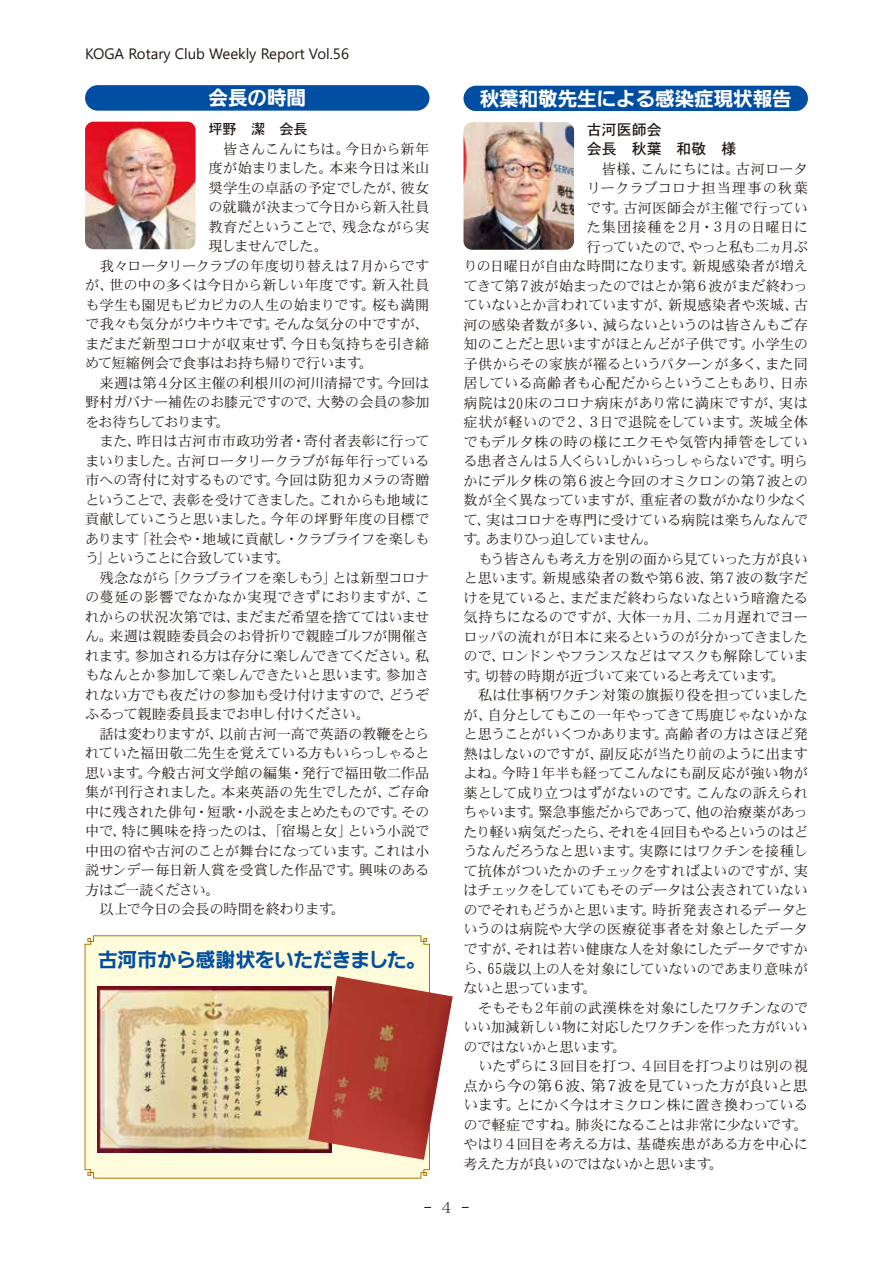
<style>
.page{position:relative;width:893px;height:1263px;background:#fff}
.page>*{position:absolute;margin:0;border:0;box-sizing:border-box;transform-origin:0 0}
.t1{font:700 19.5px "Iwa UD Go Dsp Pro";color:#fff}
.t2{font:700 19.5px "Iwa UD Go Dsp Pro";letter-spacing:-.01em;color:#004ea2}
.t3{font:15px "Segoe UI";color:#221815}
.t4{font:15px "DFHS Mincho Std W3";letter-spacing:-.04em;color:#221815}
.t5{font:15px/19.5px "DFHS Gothic Std W5";color:#221815}
.t6{font:15px "DFHS Mincho G W3 90 pv RKSJ H";color:#221815}
.t7{font:14.25px/19.5px "DFHS Mincho Std W3";letter-spacing:-.02em;color:#221815;text-align:justify}
.t8{font:14.25px "DFHS Mincho Std W3";letter-spacing:-.045em;color:#221815}
.t9{font:14.25px "DFHS Mincho Std W3";color:#221815}
.t10{font:14.25px "DFHS Mincho Std W3";letter-spacing:.01em;color:#221815}
.t11{font:14.25px "DFHS Mincho Std W3";letter-spacing:-.04em;color:#221815}
.t12{font:14.25px "DFHS Mincho Std W3";letter-spacing:.015em;color:#221815}
.t13{font:14.25px "DFHS Mincho Std W3";letter-spacing:-.06em;color:#221815}
.t14{font:14.25px "DFHS Mincho Std W3";letter-spacing:.02em;color:#221815}
.t15{font:14.25px "DFHS Mincho Std W3";letter-spacing:-.07em;color:#221815}
.t16{font:14.25px "DFHS Mincho Std W3";letter-spacing:-.05em;color:#221815}
.t17{font:14.25px "DFHS Mincho Std W3";letter-spacing:-.065em;color:#221815}
.t18{font:14.25px "DFHS Mincho Std W3";letter-spacing:-.085em;color:#221815}
.t19{font:14.25px "DFHS Mincho Std W3";letter-spacing:.005em;color:#221815}
.t20{font:14.25px "DFHS Mincho Std W3";letter-spacing:.025em;color:#221815}
.t21{font:14.25px "DFHS Mincho Std W3";letter-spacing:-.055em;color:#221815}
.t22{font:14.25px "DFHS Mincho Std W3";letter-spacing:.045em;color:#221815}
.t23{font:14.25px "DFHS Mincho Std W3";letter-spacing:-.075em;color:#221815}
.t24{font:14.25px "DFHS Gothic Std W5";color:#221815}
.s1{font-size:17.1px}
.s2{font-size:14.25px}
.s3{font-size:15px}
</style>
<div class="page">
<div style="left:85px;top:85px;width:344px;height:26px;background:#004ea2;border-radius:13px"></div>
<img style="left:85px;top:122px;width:111px;height:127px">
<div style="left:463px;top:86px;width:345px;height:25px;background:#004ea2;border-radius:13px"></div>
<img style="left:463px;top:122px;width:111px;height:128px">
<svg style="left:85px;top:935px;width:345px;height:243px;background:#faf4d2"></svg>
<img style="left:98px;top:986px;width:210px;height:166px">
<img style="left:308px;top:976px;width:145px;height:184px">
<p class="t3" style="left:85px;top:40px;width:266px">KOGA Rotary Club Weekly Report Vol.56</p>
<h1 class="t1" style="left:208px;top:83px;width:99px">会長の時間</h1>
<p class="t24" style="left:208px;top:122px;width:101px">坪野　潔　会長</p>
<p class="t7" style="left:208px;top:139px;width:223px">　皆さんこんにちは。今日から新年</p>
<p class="t7" style="left:208px;top:158px;width:223px">度が始まりました。本来今日は米山</p>
<p class="t9" style="left:208px;top:180px;width:223px">奨学生の卓話の予定でしたが、彼女</p>
<p class="t7" style="left:208px;top:197px;width:223px">の就職が決まって今日から新入社員</p>
<p class="t7" style="left:208px;top:217px;width:223px">教育だということで、残念ながら実</p>
<p class="t18" style="left:208px;top:239px;width:121px">現しませんでした。</p>
<p class="t8" style="left:85px;top:258px;width:346px">　我々ロータリークラブの年度切り替えは７月からです</p>
<p class="t7" style="left:85px;top:275px;width:346px">が、世の中の多くは今日から新しい年度です。新入社員</p>
<p class="t7" style="left:85px;top:295px;width:346px">も学生も園児もピカピカの人生の始まりです。桜も満開</p>
<p class="t7" style="left:85px;top:314px;width:346px">で我々も気分がウキウキです。そんな気分の中ですが、</p>
<p class="t7" style="left:85px;top:334px;width:346px">まだまだ新型コロナが収束せず、今日も気持ちを引き締</p>
<p class="t7" style="left:85px;top:353px;width:290px">めて短縮例会で食事はお持ち帰りで行います。</p>
<p class="t7" style="left:85px;top:373px;width:346px">　来週は第４分区主催の利根川の河川清掃です。今回は</p>
<p class="t7" style="left:85px;top:392px;width:346px">野村ガバナー補佐のお膝元ですので、大勢の会員の参加</p>
<p class="t15" style="left:85px;top:414px;width:146px">をお待ちしております。</p>
<p class="t19" style="left:85px;top:433px;width:346px">　また、昨日は古河市市政功労者・寄付者表彰に行って</p>
<p class="t7" style="left:85px;top:451px;width:346px">まいりました。古河ロータリークラブが毎年行っている</p>
<p class="t10" style="left:85px;top:472px;width:346px">市への寄付に対するものです。今回は防犯カメラの寄贈</p>
<p class="t15" style="left:85px;top:492px;width:346px">ということで、表彰を受けてきました。これからも地域に</p>
<p class="t7" style="left:85px;top:509px;width:346px">貢献していこうと思いました。今年の坪野年度の目標で</p>
<p class="t13" style="left:85px;top:531px;width:346px">あります「社会や・地域に貢献し・クラブライフを楽しも</p>
<p class="t18" style="left:85px;top:550px;width:207px">う」ということに合致しています。</p>
<p class="t16" style="left:85px;top:570px;width:346px">　残念ながら「クラブライフを楽しもう」とは新型コロナ</p>
<p class="t20" style="left:85px;top:589px;width:346px">の蔓延の影響でなかなか実現できずにおりますが、こ</p>
<p class="t7" style="left:85px;top:607px;width:346px">れからの状況次第では、まだまだ希望を捨ててはいませ</p>
<p class="t7" style="left:85px;top:626px;width:346px">ん。来週は親睦委員会のお骨折りで親睦ゴルフが開催さ</p>
<p class="t8" style="left:85px;top:648px;width:346px">れます。参加される方は存分に楽しんできてください。私</p>
<p class="t7" style="left:85px;top:665px;width:346px">もなんとか参加して楽しんできたいと思います。参加さ</p>
<p class="t7" style="left:85px;top:685px;width:346px">れない方でも夜だけの参加も受け付けますので、どうぞ</p>
<p class="t11" style="left:85px;top:706px;width:287px">ふるって親睦委員長までお申し付けください。</p>
<p class="t7" style="left:85px;top:724px;width:346px">　話は変わりますが、以前古河一高で英語の教鞭をとら</p>
<p class="t7" style="left:85px;top:743px;width:346px">れていた福田敬二先生を覚えている方もいらっしゃると</p>
<p class="t9" style="left:85px;top:765px;width:346px">思います。今般古河文学館の編集・発行で福田敬二作品</p>
<p class="t10" style="left:85px;top:784px;width:346px">集が刊行されました。本来英語の先生でしたが、ご存命</p>
<p class="t8" style="left:85px;top:804px;width:346px">中に残された俳句・短歌・小説をまとめたものです。その</p>
<p class="t7" style="left:85px;top:821px;width:346px">中で、特に興味を持ったのは、「宿場と女」という小説で</p>
<p class="t7" style="left:85px;top:841px;width:346px">中田の宿や古河のことが舞台になっています。これは小</p>
<p class="t7" style="left:85px;top:860px;width:346px">説サンデー毎日新人賞を受賞した作品です。興味のある</p>
<p class="t15" style="left:85px;top:882px;width:137px">方はご一読ください。</p>
<p class="t7" style="left:85px;top:899px;width:262px">　以上で今日の会長の時間を終わります。</p>
<h1 class="t2" style="left:98px;top:945px;width:329px">古河市から感謝状をいただきました。</h1>
<p class="t6" style="left:442px;top:1200px;width:11px">4</p>
<h1 class="t1" style="left:480px;top:84px;width:313px">秋葉和敬先生による感染症現状報告</h1>
<p class="t5" style="left:587px;top:120px;width:151px">古河医師会　<br>会長　秋葉　和敬　様</p>
<p class="t9" style="left:587px;top:161px;width:223px">　皆様、こんにちには。古河ロータ</p>
<p class="t22" style="left:587px;top:181px;width:223px">リークラブコロナ担当理事の秋葉</p>
<p class="t12" style="left:587px;top:200px;width:223px">です。古河医師会が主催で行ってい</p>
<p class="t9" style="left:587px;top:220px;width:223px">た集団接種を２月・３月の日曜日に</p>
<p class="t21" style="left:587px;top:239px;width:223px">行っていたので、やっと私も二ヵ月ぶ</p>
<p class="t7" style="left:463px;top:256px;width:346px">りの日曜日が自由な時間になります。新規感染者が増え</p>
<p class="t7" style="left:463px;top:276px;width:346px">てきて第７波が始まったのではとか第６波がまだ終わっ</p>
<p class="t7" style="left:463px;top:295px;width:346px">ていないとか言われていますが、新規感染者や茨城、古</p>
<p class="t11" style="left:463px;top:317px;width:346px">河の感染者数が多い、減らないというのは皆さんもご存</p>
<p class="t7" style="left:463px;top:334px;width:346px">知のことだと思いますがほとんどが子供です。小学生の</p>
<p class="t7" style="left:463px;top:354px;width:346px">子供からその家族が罹るというパターンが多く、また同</p>
<p class="t7" style="left:463px;top:373px;width:346px">居している高齢者も心配だからということもあり、日赤</p>
<p class="t12" style="left:463px;top:395px;width:346px">病院は<span class="s1">20</span>床のコロナ病床があり常に満床ですが、実は</p>
<p class="t14" style="left:463px;top:415px;width:346px">症状が軽いので２、３日で退院をしています。茨城全体</p>
<p class="t12" style="left:463px;top:434px;width:346px">でもデルタ株の時の様にエクモや気管内挿管をしてい</p>
<p class="t13" style="left:463px;top:454px;width:346px">る患者さんは５人くらいしかいらっしゃらないです。明ら</p>
<p class="t8" style="left:463px;top:473px;width:346px">かにデルタ株の第６波と今回のオミクロンの第７波との</p>
<p class="t7" style="left:463px;top:490px;width:346px">数が全く異なっていますが、重症者の数がかなり少なく</p>
<p class="t7" style="left:463px;top:510px;width:346px">て、実はコロナを専門に受けている病院は楽ちんなんで</p>
<p class="t23" style="left:463px;top:532px;width:196px">す。あまりひっ迫していません。</p>
<p class="t11" style="left:463px;top:551px;width:346px">　もう皆さんも考え方を別の面から見ていった方が良い</p>
<p class="t10" style="left:463px;top:571px;width:346px">と思います。新規感染者の数や第６波、第７波の数字だ</p>
<p class="t7" style="left:463px;top:588px;width:346px">けを見ていると、まだまだ終わらないなという暗澹たる</p>
<p class="t7" style="left:463px;top:607px;width:346px">気持ちになるのですが、大体一ヵ月、二ヵ月遅れでヨー</p>
<p class="t7" style="left:463px;top:627px;width:346px">ロッパの流れが日本に来るというのが分かってきました</p>
<p class="t7" style="left:463px;top:646px;width:346px">ので、ロンドンやフランスなどはマスクも解除していま</p>
<p class="t7" style="left:463px;top:666px;width:323px">す。切替の時期が近づいて来ていると考えています。</p>
<p class="t7" style="left:463px;top:685px;width:346px">　私は仕事柄ワクチン対策の旗振り役を担っていました</p>
<p class="t7" style="left:463px;top:705px;width:346px">が、自分としてもこの一年やってきて馬鹿じゃないかな</p>
<p class="t9" style="left:463px;top:726px;width:346px">と思うことがいくつかあります。高齢者の方はさほど発</p>
<p class="t7" style="left:463px;top:744px;width:346px">熱はしないのですが、副反応が当たり前のように出ます</p>
<p class="t7" style="left:463px;top:763px;width:346px">よね。今時１年半も経ってこんなにも副反応が強い物が</p>
<p class="t7" style="left:463px;top:783px;width:346px">薬として成り立つはずがないのです。こんなの訴えられ</p>
<p class="t7" style="left:463px;top:802px;width:346px">ちゃいます。緊急事態だからであって、他の治療薬があっ</p>
<p class="t17" style="left:463px;top:824px;width:346px">たり軽い病気だったら、それを４回目もやるというのはど</p>
<p class="t7" style="left:463px;top:841px;width:346px">うなんだろうなと思います。実際にはワクチンを接種し</p>
<p class="t7" style="left:463px;top:861px;width:346px">て抗体がついたかのチェックをすればよいのですが、実</p>
<p class="t7" style="left:463px;top:880px;width:346px">はチェックをしていてもそのデータは公表されていない</p>
<p class="t7" style="left:463px;top:900px;width:346px">のでそれもどうかと思います。時折発表されるデータと</p>
<p class="t14" style="left:463px;top:921px;width:346px">いうのは病院や大学の医療従事者を対象としたデータ</p>
<p class="t7" style="left:463px;top:939px;width:346px">ですが、それは若い健康な人を対象にしたデータですか</p>
<p class="t7" style="left:463px;top:958px;width:346px">ら、<span class="s1">65</span>歳以上の人を対象にしていないのであまり意味が</p>
<p class="t13" style="left:463px;top:980px;width:135px">ないと思っています。</p>
<p class="t7" style="left:463px;top:997px;width:346px">　そもそも２年前の武漢株を対象にしたワクチンなので</p>
<p class="t8" style="left:463px;top:1019px;width:346px">いい加減新しい物に対応したワクチンを作った方がいい</p>
<p class="t16" style="left:463px;top:1039px;width:165px">のではないかと思います。</p>
<p class="t7" style="left:463px;top:1056px;width:346px">　いたずらに３回目を打つ、４回目を打つよりは別の視</p>
<p class="t4" style="left:463px;top:1077px;width:346px"><span class="s2">点</span>から今の第６波、第７波を見ていった方が良いと思</p>
<p class="t7" style="left:463px;top:1095px;width:346px"><span class="s3">います。</span>とにかく今はオミクロン株に置き換わっているので軽症ですね。肺炎になることは非常に少ないです。やはり４回目を考える方は、基礎疾患がある方を中心に考えた方が良いのではないかと思います。</p>
</div>
